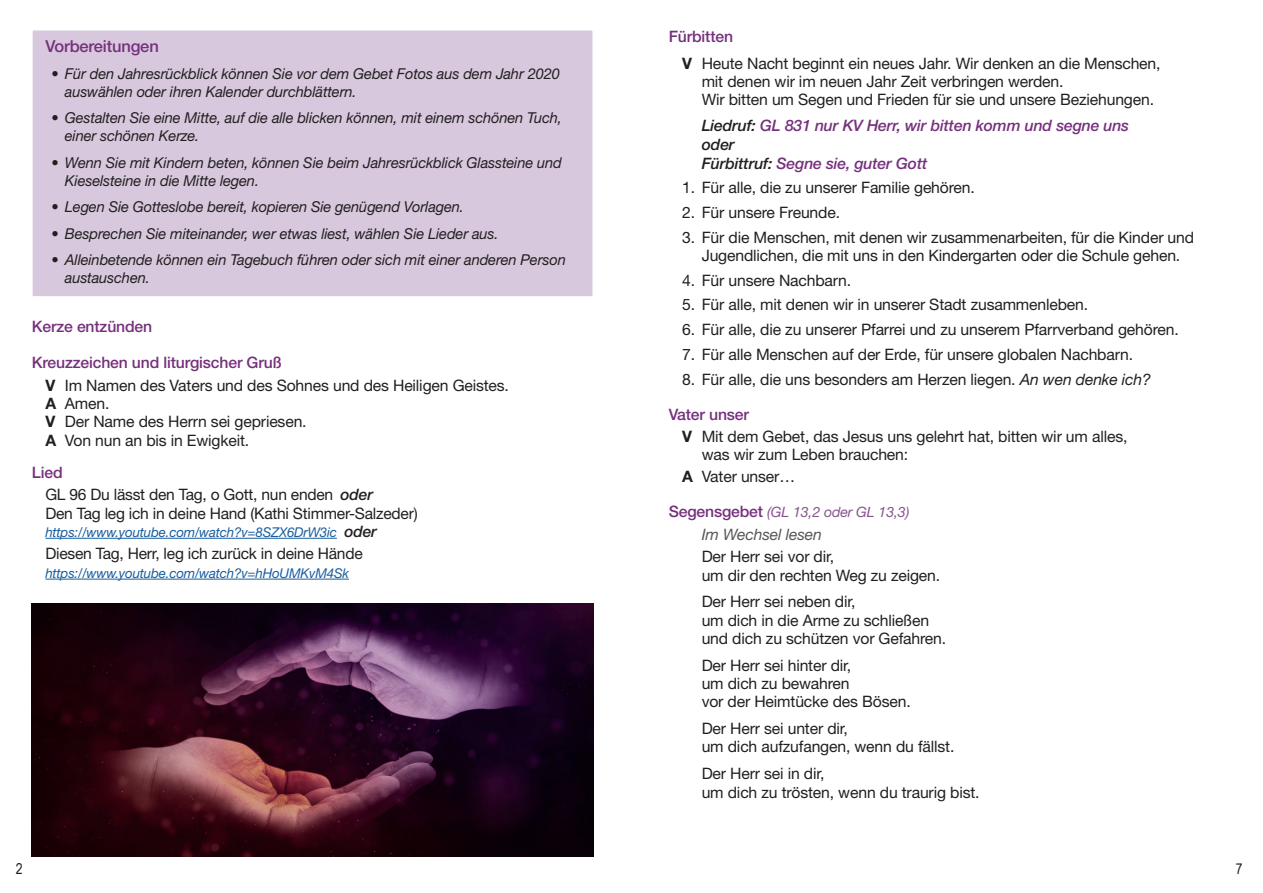
<style>
.page{position:relative;width:1263px;height:893px;background:#fff}
.page>*{position:absolute;margin:0;border:0;box-sizing:border-box;transform-origin:0 0}
.t1{font:500 16.5px "Helvetica Neue LT";letter-spacing:-.01em;color:#76307d}
.t2{font:15.75px/18.3px "Helvetica Neue LT";letter-spacing:-.01em;color:#231f20}
.t3{font:italic 500 15.75px/18.9px "Helvetica Neue LT";letter-spacing:-.01em;color:#76307d}
.t4{font:500 15.75px "Helvetica Neue LT";letter-spacing:-.01em;color:#76307d}
.t5{font:italic 15.75px "Helvetica Neue LT";letter-spacing:-.01em;color:#57585a}
.t6{font:italic 15px/18px "Helvetica Neue LT";letter-spacing:-.01em;color:#231f20}
.t7{font:15px "Arial Narrow";color:#231f20}
.t8{font:italic 14.25px "Helvetica Neue LT";letter-spacing:-.01em;color:#885490}
.t9{font:italic 13.5px "Helvetica Neue LT";letter-spacing:-.015em;color:#175d9e}
.s1{font-weight:500;color:#76307d}
.s2{font-weight:700}
.s3{font-weight:500;font-style:italic}
.s4{font-weight:500;font-size:15.75px;color:#231f20}
.s5{color:#231f20}
.s6{font-style:italic}
.s7{font-weight:500;font-style:normal;font-size:15.75px;color:#76307d}
</style>
<div class="page">
<div style="left:31px;top:29px;width:563px;height:269px;background:#d7c8dd;border:2px solid #fff"></div>
<hr style="left:45px;top:538px;width:292px;height:1px;background:#175d9e">
<hr style="left:45px;top:579px;width:304px;height:1px;background:#175d9e">
<img style="left:32px;top:604px;width:561px;height:253px">
<p class="t1" style="left:45px;top:37px;width:115px">Vorbereitungen</p>
<p class="t6" style="left:65px;top:64px;width:496px;text-indent:-13px">• Für den Jahresrückblick können Sie vor dem Gebet Fotos aus dem Jahr 2020 auswählen oder ihren Kalender durchblättern.</p>
<p class="t6" style="left:65px;top:109px;width:499px;text-indent:-13px">• Gestalten Sie eine Mitte, auf die alle blicken können, mit einem schönen Tuch, einer schönen Kerze.</p>
<p class="t6" style="left:65px;top:153px;width:498px;text-indent:-13px">• Wenn Sie mit Kindern beten, können Sie beim Jahresrückblick Glassteine und<br>Kieselsteine in die Mitte legen.</p>
<p class="t6" style="left:51px;top:198px;width:414px">• Legen Sie Gotteslobe bereit, kopieren Sie genügend Vorlagen.</p>
<p class="t6" style="left:51px;top:224px;width:449px">• Besprechen Sie miteinander, wer etwas liest, wählen Sie Lieder aus.</p>
<p class="t6" style="left:65px;top:251px;width:502px;text-indent:-13px">• Alleinbetende können ein Tagebuch führen oder sich mit einer anderen Person austauschen.</p>
<p class="t4" style="left:32px;top:317px;width:122px">Kerze entzünden</p>
<p class="t2" style="left:45px;top:351px;width:465px;line-height:22.5px;text-indent:-13px"><span class="s1">Kreuzzeichen und liturgischer Gruß<br></span><span class="s2">V</span> Im Namen des Vaters und des Sohnes und des Heiligen Geistes.</p>
<p class="t2" style="left:45px;top:394px;width:263px"><span class="s2">A</span> Amen.<br><span class="s2">V</span> Der Name des Herrn sei gepriesen.<br><span class="s2">A</span> Von nun an bis in Ewigkeit.</p>
<p class="t2" style="left:45px;top:461px;width:329px;line-height:22.5px;text-indent:-14px"><span class="s1">Lied<br></span>GL 96 Du lässt den Tag, o Gott, nun enden <span class="s3">oder</span></p>
<p class="t2" style="left:45px;top:504px;width:374px">Den Tag leg ich in deine Hand (Kathi Stimmer-Salzeder)</p>
<p class="t9" style="left:45px;top:524px;width:333px">https://www.youtube.com/watch?v=8SZX6DrW3ic <span class="s4">oder</span></p>
<p class="t2" style="left:45px;top:544px;width:319px">Diesen Tag, Herr, leg ich zurück in deine Hände</p>
<p class="t9" style="left:45px;top:565px;width:305px">https://www.youtube.com/watch?v=hHoUMKvM4Sk</p>
<p class="t7" style="left:16px;top:858px;width:8px">2</p>
<p class="t2" style="left:682px;top:23px;width:480px;line-height:26.8px;text-indent:-13px"><span class="s1">Fürbitten<br></span><span class="s2">V</span> Heute Nacht beginnt ein neues Jahr. Wir denken an die Menschen,</p>
<p class="t2" style="left:702px;top:72px;width:454px">mit denen wir im neuen Jahr Zeit verbringen werden.<br>Wir bitten um Segen und Frieden für sie und unsere Beziehungen.</p>
<p class="t3" style="left:702px;top:116px;width:429px"><span class="s5">Liedruf:</span> GL 831 nur KV Herr, wir bitten komm und segne uns <span class="s5">oder<br>Fürbittruf:</span> Segne sie, guter Gott</p>
<p class="t2" style="left:682px;top:178px;width:294px">1. Für alle, die zu unserer Familie gehören.</p>
<p class="t2" style="left:682px;top:203px;width:159px">2. Für unsere Freunde.</p>
<p class="t2" style="left:682px;top:228px;width:513px;text-align:center">3. Für die Menschen, mit denen wir zusammenarbeiten, für die Kinder und<br>Jugendlichen, die mit uns in den Kindergarten oder die Schule gehen.</p>
<p class="t2" style="left:682px;top:271px;width:171px">4. Für unsere Nachbarn.</p>
<p class="t2" style="left:682px;top:295px;width:408px">5. Für alle, mit denen wir in unserer Stadt zusammenleben.</p>
<p class="t2" style="left:682px;top:320px;width:498px">6. Für alle, die zu unserer Pfarrei und zu unserem Pfarrverband gehören.</p>
<p class="t2" style="left:682px;top:345px;width:452px">7. Für alle Menschen auf der Erde, für unsere globalen Nachbarn.</p>
<p class="t2" style="left:682px;top:370px;width:470px">8. Für alle, die uns besonders am Herzen liegen. <span class="s6">An wen denke ich?</span></p>
<p class="t2" style="left:682px;top:403px;width:447px;line-height:22.5px;text-indent:-13px"><span class="s1">Vater unser<br></span><span class="s2">V</span> Mit dem Gebet, das Jesus uns gelehrt hat, bitten wir um alles,</p>
<p class="t2" style="left:682px;top:444px;width:227px;line-height:21.9px;text-indent:19px">was wir zum Leben brauchen:<br><span class="s2">A</span> Vater unser…</p>
<p class="t8" style="left:669px;top:503px;width:242px"><span class="s7">Segensgebet</span> (GL 13,2 oder GL 13,3)</p>
<p class="t5" style="left:702px;top:525px;width:122px">Im Wechsel lesen</p>
<p class="t2" style="left:702px;top:547px;width:240px">Der Herr sei vor dir,<br>um dir den rechten Weg zu zeigen.</p>
<p class="t2" style="left:702px;top:592px;width:246px">Der Herr sei neben dir,<br>um dich in die Arme zu schließen und dich zu schützen vor Gefahren.</p>
<p class="t2" style="left:702px;top:656px;width:211px">Der Herr sei hinter dir,<br>um dich zu bewahren<br>vor der Heimtücke des Bösen.</p>
<p class="t2" style="left:702px;top:719px;width:254px">Der Herr sei unter dir,<br>um dich aufzufangen, wenn du fällst.</p>
<p class="t2" style="left:702px;top:764px;width:279px">Der Herr sei in dir,<br>um dich zu trösten, wenn du traurig bist.</p>
<p class="t7" style="left:1236px;top:858px;width:8px">7</p>
</div>
